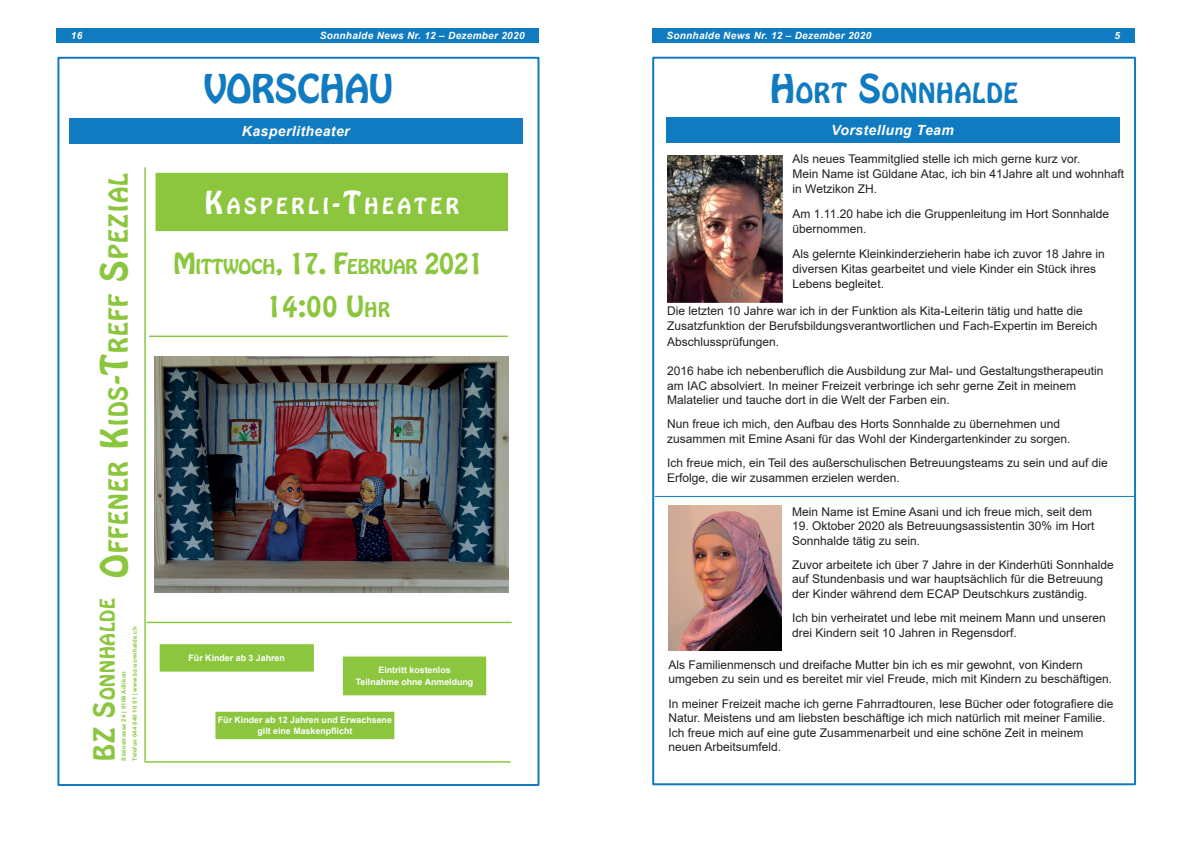
<style>
.page{position:relative;width:1191px;height:842px;background:#fff}
.page>*{position:absolute;margin:0;border:0;box-sizing:border-box;transform-origin:0 0}
.t1{font:35px "Hobo Std";color:#107bc1}
.t2{font:25.8px "Hobo Std";color:#8bc63e}
.t3{font:24.5px "Hobo Std";letter-spacing:.03em;color:#107bc1}
.t4{font:23.2px "Hobo Std";letter-spacing:.055em;color:#8bc63e}
.t5{font:19.6px "Hobo Std";letter-spacing:.185em;color:#fff}
.t6{font:18.1px "Hobo Std";letter-spacing:-.015em;color:#8bc63e}
.t7{font:18.1px "Hobo Std";letter-spacing:.045em;color:#8bc63e}
.t8{font:italic 700 14px "Arial";letter-spacing:.03em;color:#fff}
.t9{font:12px/14.4px "Arial";color:#231f20}
.t10{font:italic 700 10px "Arial";letter-spacing:.03em;color:#fff}
.t11{font:700 8.8px/12.5px "Arial";color:#fff;text-align:center}
.t12{font:700 5.9px/11.1px "Arial";letter-spacing:.03em;color:#8bc63e}
.s1{font-size:33.2px}
.s2{font-size:25.8px}
.s3{font-size:35px}
.s4{font-size:28px}
.s5{font-size:18.1px}
</style>
<div class="page">
<div style="left:652px;top:57px;width:484px;height:728px;border:2px solid #107bc1"></div>
<div style="left:57px;top:57px;width:482px;height:729px;border:2px solid #107bc1"></div>
<div style="left:57px;top:28px;width:482px;height:15px;background:#107bc1"></div>
<div style="left:652px;top:28px;width:482px;height:15px;background:#107bc1"></div>
<div style="left:69px;top:118px;width:453px;height:26px;background:#107bc1"></div>
<div style="left:665px;top:117px;width:454px;height:26px;background:#107bc1"></div>
<img style="left:667px;top:156px;width:115px;height:146px">
<img style="left:668px;top:506px;width:113px;height:145px">
<hr style="left:654px;top:496px;width:482px;height:1px;background:#107bc1">
<hr style="left:144px;top:168px;width:2px;height:594px;background:#8bc63e">
<hr style="left:150px;top:336px;width:357px;height:1px;background:#8bc63e">
<hr style="left:147px;top:622px;width:364px;height:1px;background:#8bc63e">
<hr style="left:146px;top:761px;width:364px;height:2px;background:#8bc63e">
<div style="left:156px;top:174px;width:351px;height:56px;background:#8bc63e"></div>
<div style="left:155px;top:173px;width:353px;height:58px;border:1px solid #8bc63e"></div>
<div style="left:159px;top:643px;width:156px;height:29px;background:#8bc63e"></div>
<div style="left:158px;top:643px;width:157px;height:30px;border:1px solid #fff"></div>
<div style="left:342px;top:656px;width:145px;height:40px;background:#8bc63e"></div>
<div style="left:341px;top:655px;width:147px;height:42px;border:1px solid #fff"></div>
<img style="left:154px;top:356px;width:354px;height:236px">
<div style="left:215px;top:711px;width:180px;height:29px;background:#8bc63e"></div>
<div style="left:214px;top:710px;width:182px;height:31px;border:1px solid #fff"></div>
<p class="t10" style="left:71px;top:29px;width:13px">16</p>
<p class="t10" style="left:320px;top:29px;width:206px">Sonnhalde News Nr. 12 – Dezember 2020</p>
<p class="t10" style="left:666px;top:29px;width:206px">Sonnhalde News Nr. 12 – Dezember 2020</p>
<p class="t10" style="left:1114px;top:29px;width:7px">5</p>
<h3 class="t4" style="left:102px;top:578px;width:407px;rotate:-90deg"><span class="s1">O</span>FFENER <span class="s1">K</span>IDS<span class="s1">-T</span>REFF <span class="s1">S</span>PEZIAL</h3>
<h3 class="t7" style="left:95px;top:760px;width:164px;rotate:-90deg"><span class="s2">BZ S</span>ONNHALDE</h3>
<p class="t12" style="left:118px;top:760px;width:135px;rotate:-90deg">Steinstrasse 24 | 8106 Adlikon<br>Telefon 044 840 10 51 | www.bz-sonnhalde.ch</p>
<h1 class="t1" style="left:204px;top:64px;width:190px">VORSCHAU</h1>
<h3 class="t3" style="left:770px;top:76px;width:249px"><span class="s3">H</span>ORT <span class="s3">S</span>ONNHALDE</h3>
<p class="t8" style="left:242px;top:122px;width:109px">Kasperlitheater</p>
<p class="t8" style="left:831px;top:121px;width:124px">Vorstellung Team</p>
<p class="t9" style="left:792px;top:152px;width:333px;line-height:15px">Als neues Teammitglied stelle ich mich gerne kurz vor.<br>Mein Name ist Güldane Atac, ich bin 41Jahre alt und wohnhaft in Wetzikon ZH.</p>
<p class="t9" style="left:792px;top:207px;width:318px;line-height:15px">Am 1.11.20 habe ich die Gruppenleitung im Hort Sonnhalde übernommen.</p>
<p class="t9" style="left:792px;top:247px;width:314px;line-height:15px">Als gelernte Kleinkinderzieherin habe ich zuvor 18 Jahre in diversen Kitas gearbeitet und viele Kinder ein Stück ihres<br>Lebens begleitet.</p>
<p class="t9" style="left:667px;top:303px;width:432px;line-height:15px">Die letzten 10 Jahre war ich in der Funktion als Kita-Leiterin tätig und hatte die<br>Zusatzfunktion der Berufsbildungsverantwortlichen und Fach-Expertin im Bereich</p>
<p class="t9" style="left:667px;top:335px;width:114px">Abschlussprüfungen.</p>
<p class="t9" style="left:667px;top:364px;width:438px">2016 habe ich nebenberuflich die Ausbildung zur Mal- und Gestaltungstherapeutin am IAC absolviert. In meiner Freizeit verbringe ich sehr gerne Zeit in meinem<br>Malatelier und tauche dort in die Welt der Farben ein.</p>
<p class="t9" style="left:667px;top:417px;width:405px">Nun freue ich mich, den Aufbau des Horts Sonnhalde zu übernehmen und zusammen mit Emine Asani für das Wohl der Kindergartenkinder zu sorgen.</p>
<p class="t9" style="left:667px;top:456px;width:442px">Ich freue mich, ein Teil des außerschulischen Betreuungsteams zu sein und auf die<br>Erfolge, die wir zusammen erzielen werden.</p>
<h3 class="t5" style="left:205px;top:192px;width:255px"><span class="s4">K</span>ASPERLI<span class="s4">-T</span>HEATER</h3>
<h3 class="t6" style="left:173px;top:254px;width:311px"><span class="s2">M</span>ITTWOCH<span class="s2">, 17. F</span>EBRUAR <span class="s2">2021</span></h3>
<h2 class="t2" style="left:267px;top:288px;width:125px">14:00 U<span class="s5">HR</span></h2>
<p class="t11" style="left:189px;top:652px;width:98px">Für Kinder ab 3 Jahren</p>
<p class="t11" style="left:356px;top:664px;width:119px">Eintritt kostenlos<br>Teilnahme ohne Anmeldung</p>
<p class="t11" style="left:218px;top:715px;width:176px;line-height:11.1px">Für Kinder ab 12 Jahren und Erwachsene gilt eine Maskenpflicht</p>
<p class="t9" style="left:792px;top:504px;width:302px">Mein Name ist Emine Asani und ich freue mich, seit dem</p>
<p class="t9" style="left:792px;top:519px;width:304px">19. Oktober 2020 als Betreuungsassistentin 30% im Hort<br>Sonnhalde tätig zu sein.</p>
<p class="t9" style="left:792px;top:557px;width:323px">Zuvor arbeitete ich über 7 Jahre in der Kinderhüti Sonnhalde auf Stundenbasis und war hauptsächlich für die Betreuung der Kinder während dem ECAP Deutschkurs zuständig.</p>
<p class="t9" style="left:792px;top:611px;width:315px">Ich bin verheiratet und lebe mit meinem Mann und unseren drei Kindern seit 10 Jahren in Regensdorf.</p>
<p class="t9" style="left:668px;top:657px;width:445px">Als Familienmensch und dreifache Mutter bin ich es mir gewohnt, von Kindern umgeben zu sein und es bereitet mir viel Freude, mich mit Kindern zu beschäftigen.</p>
<p class="t9" style="left:668px;top:696px;width:446px">In meiner Freizeit mache ich gerne Fahrradtouren, lese Bücher oder fotografiere die Natur. Meistens und am liebsten beschäftige ich mich natürlich mit meiner Familie.<br>Ich freue mich auf eine gute Zusammenarbeit und eine schöne Zeit in meinem neuen Arbeitsumfeld.</p>
</div>
